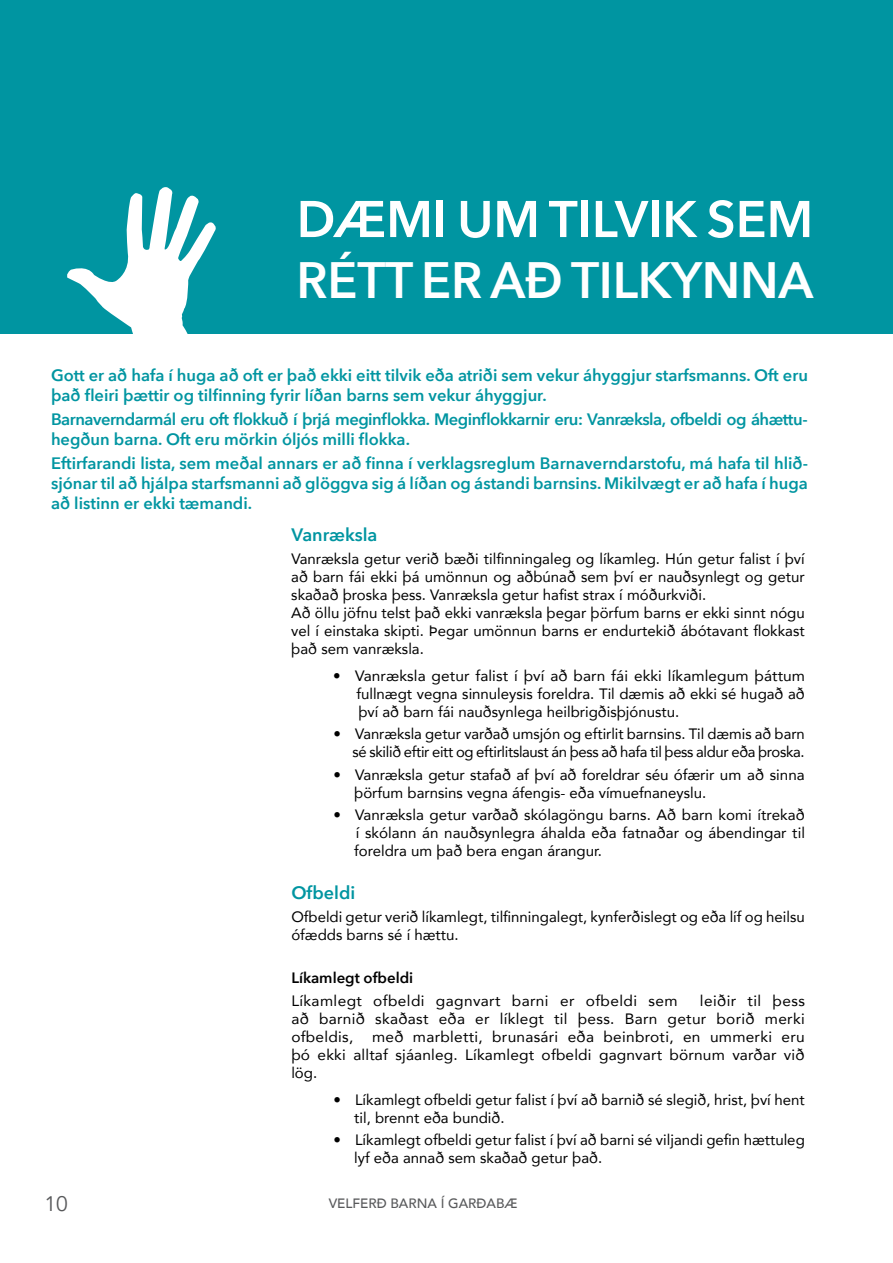
<style>
.page{position:relative;width:893px;height:1263px;background:#fff}
.page>*{position:absolute;margin:0;border:0;box-sizing:border-box;transform-origin:0 0}
.t1{font:600 51px "Avenir Next";color:#fff}
.t2{font:21px "Avenir";color:#58595b}
.t3{font:600 18px "Avenir Next";color:#0095a1}
.t4{font:600 16.5px/19.8px "Avenir Next";color:#0095a1}
.t5{font:600 16.5px/19.8px "Avenir Next";letter-spacing:-.03em;color:#0095a1}
.t6{font:15px/18px "Avenir";color:#000}
.t7{font:15px/18px "Avenir";letter-spacing:-.02em;color:#000;text-align:right}
.t8{font:15px "Avenir";letter-spacing:.025em;color:#000}
.t9{font:600 15px "Avenir Next";color:#000}
.t10{font:500 13.5px "Avenir";color:#58595b}
</style>
<div class="page">
<div style="left:0;top:0;width:893px;height:334px;background:#0095a1"></div>
<svg style="left:67px;top:187px;width:149px;height:147px"></svg>
<h1 class="t1" style="left:297px;top:176px;width:278px">Dæmi um tilvik</h1>
<h1 class="t1" style="left:707px;top:176px;width:100px">sem</h1>
<h1 class="t1" style="left:297px;top:237px;width:306px">Rétt er að tilkynna</h1>
<p class="t4" style="left:51px;top:365px;width:758px">Gott er að hafa í huga að oft er það ekki eitt tilvik eða atriði sem vekur áhyggjur starfsmanns. Oft eru það fleiri þættir og tilfinning fyrir líðan barns sem vekur áhyggjur.</p>
<p class="t5" style="left:51px;top:409px;width:758px">Barnaverndarmál eru oft flokkuð í þrjá meginflokka. Meginflokkarnir eru: Vanræksla, ofbeldi og áhættu&shy;hegðun barna. Oft eru mörkin óljós milli flokka.</p>
<p class="t4" style="left:51px;top:453px;width:758px;text-align:justify">Eftirfarandi lista, sem meðal annars er að finna í verklagsreglum Barnaverndarstofu, má hafa til hlið&shy;sjónar til að hjálpa starfsmanni að glöggva sig á líðan og ástandi barnsins. Mikilvægt er að hafa í huga að listinn er ekki tæmandi.</p>
<h2 class="t2" style="left:45px;top:1192px;width:25px">10</h2>
<p class="t3" style="left:291px;top:519px;width:88px">Vanræksla</p>
<p class="t6" style="left:291px;top:549px;width:515px">Vanræksla getur verið bæði tilfinningaleg og líkamleg. Hún getur falist í því að barn fái ekki þá umönnun og aðbúnað sem því er nauðsynlegt og getur skaðað þroska þess. Vanræksla getur hafist strax í móðurkviði.<br>Að öllu jöfnu telst það ekki vanræksla þegar þörfum barns er ekki sinnt nógu vel í einstaka skipti. Þegar umönnun barns er endurtekið ábótavant flokkast það sem vanræksla.</p>
<p class="t6" style="left:356px;top:666px;width:450px;text-align:justify;text-indent:-23px">• Vanræksla getur falist í því að barn fái ekki líkamlegum þáttum fullnægt vegna sinnuleysis foreldra. Til dæmis að ekki sé hugað að því að barn fái nauðsynlega heilbrigðisþjónustu.</p>
<p class="t7" style="left:333px;top:724px;width:473px">• Vanræksla getur varðað umsjón og eftirlit barnsins. Til dæmis að barn sé skilið eftir eitt og eftirlitslaust án þess að hafa til þess aldur eða þroska.</p>
<p class="t6" style="left:354px;top:765px;width:452px;text-indent:-21px">• Vanræksla getur stafað af því að foreldrar séu ófærir um að sinna þörfum barnsins vegna áfengis- eða vímuefnaneyslu.</p>
<p class="t6" style="left:354px;top:805px;width:452px;text-align:justify;text-indent:-21px">• Vanræksla getur varðað skólagöngu barns. Að barn komi ítrekað í skólann án nauðsynlegra áhalda eða fatnaðar og ábendingar til foreldra um það bera engan árangur.</p>
<p class="t3" style="left:291px;top:877px;width:65px">Ofbeldi</p>
<p class="t6" style="left:291px;top:907px;width:515px">Ofbeldi getur verið líkamlegt, tilfinningalegt, kynferðislegt og eða líf og heilsu ófædds barns sé í hættu.</p>
<p class="t9" style="left:291px;top:965px;width:123px">Líkamlegt ofbeldi</p>
<p class="t8" style="left:291px;top:988px;width:388px">Líkamlegt ofbeldi gagnvart barni er ofbeldi sem</p>
<p class="t6" style="left:291px;top:991px;width:515px;text-align:justify;text-indent:409px">leiðir til þess að barnið skaðast eða er líklegt til þess. Barn getur borið merki ofbeldis, með marbletti, brunasári eða beinbroti, en ummerki eru þó ekki alltaf sjáanleg. Líkamlegt ofbeldi gagnvart börnum varðar við lög.</p>
<p class="t6" style="left:354px;top:1090px;width:452px;text-indent:-21px">• Líkamlegt ofbeldi getur falist í því að barnið sé slegið, hrist, því hent til, brennt eða bundið.</p>
<p class="t6" style="left:354px;top:1130px;width:452px;text-indent:-21px">• Líkamlegt ofbeldi getur falist í því að barni sé viljandi gefin hættuleg lyf eða annað sem skaðað getur það.</p>
<p class="t10" style="left:329px;top:1192px;width:190px">VELFERÐ BARNA Í GARÐABÆ</p>
</div>
